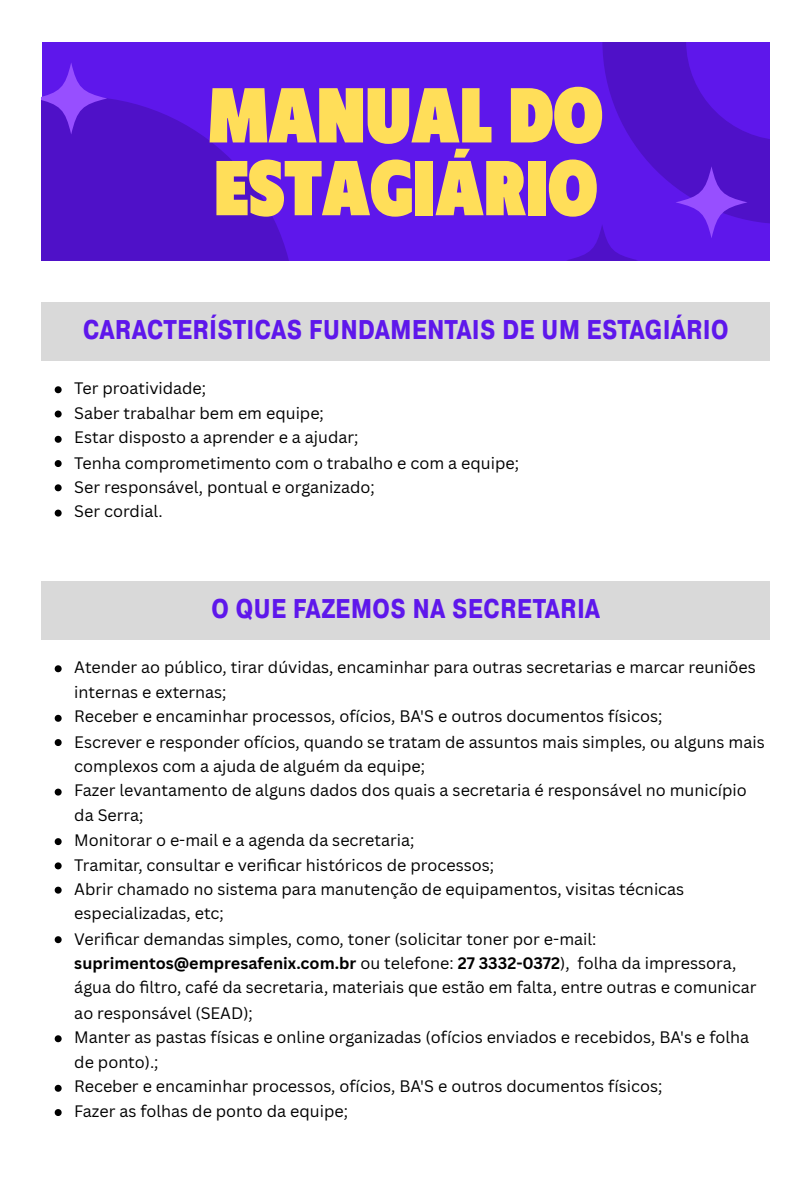
<style>
.page{position:relative;width:810px;height:1181px;background:#fff}
.page>*{position:absolute;margin:0;border:0;box-sizing:border-box;transform-origin:0 0}
.t1{font:900 72.75px/72.8px "Klein Condensed";color:#ffde59}
.t2{font:700 27px "Pragmatica Cond";color:#5e17eb}
.t3{font:16.2px/25.2px "Canva Sans";color:#000}
.s1{font-weight:700}
</style>
<div class="page">
<div style="left:42px;top:42px;width:727px;height:218px;background:#5e17eb"></div>
<svg style="left:569px;top:42px;width:201px;height:218px"></svg>
<svg style="left:42px;top:98px;width:247px;height:162px;fill:#4f11c8"></svg>
<svg style="left:675px;top:166px;width:73px;height:72px"></svg>
<svg style="left:42px;top:63px;width:65px;height:71px"></svg>
<div style="left:42px;top:303px;width:728px;height:57px;background:#d9d9d9"></div>
<svg style="left:55px;top:386px;width:7px;height:7px"></svg>
<svg style="left:55px;top:410px;width:7px;height:7px"></svg>
<svg style="left:55px;top:436px;width:7px;height:7px"></svg>
<svg style="left:55px;top:460px;width:7px;height:7px"></svg>
<svg style="left:55px;top:484px;width:7px;height:7px"></svg>
<svg style="left:55px;top:509px;width:7px;height:7px"></svg>
<div style="left:42px;top:582px;width:728px;height:57px;background:#d9d9d9"></div>
<svg style="left:55px;top:665px;width:7px;height:7px"></svg>
<svg style="left:55px;top:714px;width:7px;height:7px"></svg>
<svg style="left:55px;top:739px;width:7px;height:7px"></svg>
<svg style="left:55px;top:788px;width:7px;height:7px"></svg>
<svg style="left:55px;top:838px;width:7px;height:7px"></svg>
<svg style="left:55px;top:862px;width:7px;height:7px"></svg>
<svg style="left:55px;top:886px;width:7px;height:7px"></svg>
<svg style="left:55px;top:936px;width:7px;height:7px"></svg>
<svg style="left:55px;top:1035px;width:7px;height:7px"></svg>
<svg style="left:55px;top:1084px;width:7px;height:7px"></svg>
<svg style="left:55px;top:1109px;width:7px;height:7px"></svg>
<p class="t1" style="left:209px;top:85px;width:396px">MANUAL DO<br>ESTAGIÁRIO</p>
<p class="t2" style="left:83px;top:312px;width:648px">CARACTERÍSTICAS FUNDAMENTAIS DE UM ESTAGIÁRIO</p>
<p class="t3" style="left:74px;top:375px;width:133px">Ter proatividade;</p>
<p class="t3" style="left:74px;top:400px;width:251px">Saber trabalhar bem em equipe;</p>
<p class="t3" style="left:74px;top:424px;width:286px">Estar disposto a aprender e a ajudar;</p>
<p class="t3" style="left:74px;top:450px;width:446px">Tenha comprometimento com o trabalho e com a equipe;</p>
<p class="t3" style="left:74px;top:474px;width:302px">Ser responsável, pontual e organizado;</p>
<p class="t3" style="left:74px;top:498px;width:90px">Ser cordial.</p>
<p class="t2" style="left:211px;top:591px;width:391px">O QUE FAZEMOS NA SECRETARIA</p>
<p class="t3" style="left:74px;top:654px;width:683px">Atender ao público, tirar dúvidas, encaminhar para outras secretarias e marcar reuniões internas e externas;</p>
<p class="t3" style="left:74px;top:703px;width:590px">Receber e encaminhar processos, ofícios, BA'S e outros documentos físicos;</p>
<p class="t3" style="left:74px;top:729px;width:692px;line-height:24.3px">Escrever e responder ofícios, quando se tratam de assuntos mais simples, ou alguns mais complexos com a ajuda de alguém da equipe;</p>
<p class="t3" style="left:74px;top:777px;width:674px">Fazer levantamento de alguns dados dos quais a secretaria é responsável no município da Serra;</p>
<p class="t3" style="left:74px;top:826px;width:342px">Monitorar o e-mail e a agenda da secretaria;</p>
<p class="t3" style="left:74px;top:852px;width:421px">Tramitar, consultar e verifi car históricos de processos;</p>
<p class="t3" style="left:74px;top:876px;width:612px;line-height:24.3px">Abrir chamado no sistema para manutenção de equipamentos, visitas técnicas especializadas, etc;</p>
<p class="t3" style="left:74px;top:926px;width:684px;line-height:24.6px">Verifi car demandas simples, como, toner (solicitar toner por e-mail: <span class="s1">suprimentos@empresafenix.com.br</span> ou telefone: <span class="s1">27 3332-0372</span>), folha da impressora, água do fi ltro, café da secretaria, materiais que estão em falta, entre outras e comunicar ao responsável (SEAD);</p>
<p class="t3" style="left:74px;top:1023px;width:676px">Manter as pastas físicas e online organizadas (ofícios enviados e recebidos, BA's e folha de ponto).;</p>
<p class="t3" style="left:74px;top:1073px;width:590px">Receber e encaminhar processos, ofícios, BA'S e outros documentos físicos;</p>
<p class="t3" style="left:74px;top:1097px;width:275px">Fazer as folhas de ponto da equipe;</p>
</div>
